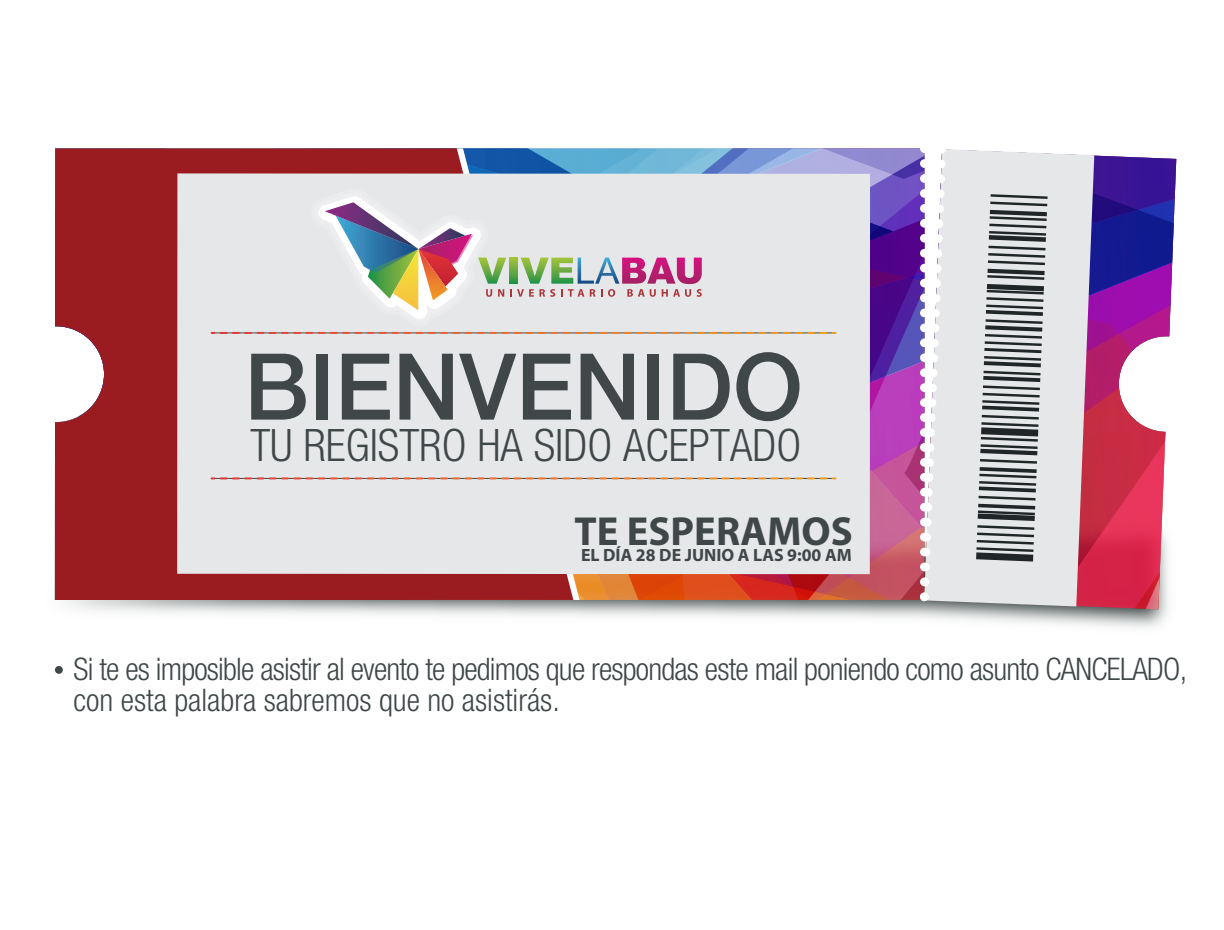
<style>
.page{position:relative;width:1224px;height:930px;background:#fff}
.page>*{position:absolute;margin:0;border:0;box-sizing:border-box;transform-origin:0 0}
.t1{font:500 92.2px "Helvetica Neue LT Std";color:#404748}
.t2{font:300 condensed 44.8px "Helvetica Neue LT Std";color:#404748}
.t3{font:700 40.8px "Myriad Pro";color:#404748}
.t4{font:300 condensed 31.2px/31.2px "Helvetica Neue LT Std";letter-spacing:-.025em;color:#404748}
.t5{font:700 17.8px "Myriad Pro";color:#404748}
</style>
<div class="page">
<img style="left:54px;top:465px;width:1114px;height:209px">
<svg style="left:55px;top:148px;width:1121px;height:461px;background:#caacb8"></svg>
<div style="left:938px;top:145px;width:8px;height:8px;background:#fff;border-radius:50%"></div>
<div style="left:937px;top:160px;width:9px;height:8px;background:#fff;border-radius:50%"></div>
<div style="left:936px;top:174px;width:9px;height:9px;background:#fff;border-radius:50%"></div>
<div style="left:936px;top:189px;width:9px;height:9px;background:#fff;border-radius:50%"></div>
<div style="left:935px;top:204px;width:9px;height:9px;background:#fff;border-radius:50%"></div>
<div style="left:935px;top:219px;width:8px;height:9px;background:#fff;border-radius:50%"></div>
<div style="left:934px;top:234px;width:9px;height:9px;background:#fff;border-radius:50%"></div>
<div style="left:933px;top:249px;width:9px;height:9px;background:#fff;border-radius:50%"></div>
<div style="left:933px;top:264px;width:9px;height:9px;background:#fff;border-radius:50%"></div>
<div style="left:932px;top:279px;width:9px;height:9px;background:#fff;border-radius:50%"></div>
<div style="left:932px;top:294px;width:8px;height:9px;background:#fff;border-radius:50%"></div>
<div style="left:931px;top:309px;width:9px;height:9px;background:#fff;border-radius:50%"></div>
<div style="left:931px;top:324px;width:8px;height:9px;background:#fff;border-radius:50%"></div>
<div style="left:930px;top:339px;width:9px;height:8px;background:#fff;border-radius:50%"></div>
<div style="left:929px;top:354px;width:9px;height:8px;background:#fff;border-radius:50%"></div>
<div style="left:929px;top:368px;width:9px;height:9px;background:#fff;border-radius:50%"></div>
<div style="left:928px;top:383px;width:9px;height:9px;background:#fff;border-radius:50%"></div>
<div style="left:928px;top:398px;width:8px;height:9px;background:#fff;border-radius:50%"></div>
<div style="left:927px;top:413px;width:9px;height:9px;background:#fff;border-radius:50%"></div>
<div style="left:926px;top:428px;width:9px;height:9px;background:#fff;border-radius:50%"></div>
<div style="left:926px;top:443px;width:9px;height:9px;background:#fff;border-radius:50%"></div>
<div style="left:925px;top:458px;width:9px;height:9px;background:#fff;border-radius:50%"></div>
<div style="left:925px;top:473px;width:8px;height:9px;background:#fff;border-radius:50%"></div>
<div style="left:924px;top:488px;width:9px;height:9px;background:#fff;border-radius:50%"></div>
<div style="left:923px;top:503px;width:9px;height:9px;background:#fff;border-radius:50%"></div>
<div style="left:923px;top:518px;width:9px;height:8px;background:#fff;border-radius:50%"></div>
<div style="left:922px;top:533px;width:9px;height:8px;background:#fff;border-radius:50%"></div>
<div style="left:922px;top:548px;width:8px;height:8px;background:#fff;border-radius:50%"></div>
<div style="left:921px;top:562px;width:9px;height:9px;background:#f2f3f4;border-radius:50%"></div>
<div style="left:920px;top:144px;width:9px;height:9px;background:#fff;border-radius:50%"></div>
<div style="left:920px;top:159px;width:9px;height:9px;background:#fff;border-radius:50%"></div>
<div style="left:920px;top:174px;width:9px;height:9px;background:#fff;border-radius:50%"></div>
<div style="left:920px;top:189px;width:9px;height:9px;background:#fff;border-radius:50%"></div>
<div style="left:920px;top:204px;width:9px;height:9px;background:#fff;border-radius:50%"></div>
<div style="left:920px;top:219px;width:9px;height:9px;background:#fff;border-radius:50%"></div>
<div style="left:920px;top:234px;width:9px;height:8px;background:#fff;border-radius:50%"></div>
<div style="left:920px;top:249px;width:9px;height:8px;background:#fff;border-radius:50%"></div>
<div style="left:920px;top:264px;width:9px;height:8px;background:#fff;border-radius:50%"></div>
<div style="left:920px;top:279px;width:9px;height:8px;background:#fff;border-radius:50%"></div>
<div style="left:920px;top:294px;width:9px;height:8px;background:#fff;border-radius:50%"></div>
<div style="left:920px;top:309px;width:9px;height:8px;background:#fff;border-radius:50%"></div>
<div style="left:920px;top:323px;width:9px;height:9px;background:#fff;border-radius:50%"></div>
<div style="left:920px;top:338px;width:9px;height:9px;background:#fff;border-radius:50%"></div>
<div style="left:920px;top:353px;width:9px;height:9px;background:#fff;border-radius:50%"></div>
<div style="left:920px;top:368px;width:9px;height:9px;background:#fff;border-radius:50%"></div>
<div style="left:920px;top:383px;width:9px;height:9px;background:#fff;border-radius:50%"></div>
<div style="left:920px;top:398px;width:9px;height:9px;background:#fff;border-radius:50%"></div>
<div style="left:920px;top:413px;width:9px;height:9px;background:#fff;border-radius:50%"></div>
<div style="left:920px;top:428px;width:9px;height:9px;background:#fff;border-radius:50%"></div>
<div style="left:920px;top:443px;width:9px;height:9px;background:#fff;border-radius:50%"></div>
<div style="left:920px;top:458px;width:9px;height:8px;background:#fff;border-radius:50%"></div>
<div style="left:920px;top:473px;width:9px;height:8px;background:#fff;border-radius:50%"></div>
<div style="left:920px;top:488px;width:9px;height:8px;background:#fff;border-radius:50%"></div>
<div style="left:920px;top:503px;width:9px;height:8px;background:#fff;border-radius:50%"></div>
<div style="left:920px;top:518px;width:9px;height:8px;background:#fff;border-radius:50%"></div>
<div style="left:920px;top:533px;width:9px;height:8px;background:#fff;border-radius:50%"></div>
<div style="left:920px;top:547px;width:9px;height:9px;background:#fff;border-radius:50%"></div>
<div style="left:920px;top:562px;width:9px;height:9px;background:#fff;border-radius:50%"></div>
<div style="left:920px;top:577px;width:9px;height:9px;background:#fff;border-radius:50%"></div>
<div style="left:920px;top:592px;width:9px;height:9px;background:#fff;border-radius:50%"></div>
<div style="left:55px;top:666px;width:8px;height:8px;background:#404748;border-radius:50%"></div>
<h1 class="t1" style="left:244px;top:332px;width:560px">BIENVENIDO</h1>
<h2 class="t2" style="left:250px;top:419px;width:552px">TU REGISTRO HA SIDO ACEPTADO</h2>
<h3 class="t3" style="left:575px;top:504px;width:280px">TE ESPERAMOS</h3>
<p class="t5" style="left:581px;top:543px;width:272px">EL DÍA 28 DE JUNIO A LAS 9:00 AM</p>
<p class="t4" style="left:74px;top:653px;width:1115px">Si te es imposible asistir al evento te pedimos que respondas este mail poniendo como asunto CANCELADO, con esta palabra sabremos que no asistirás.</p>
</div>
